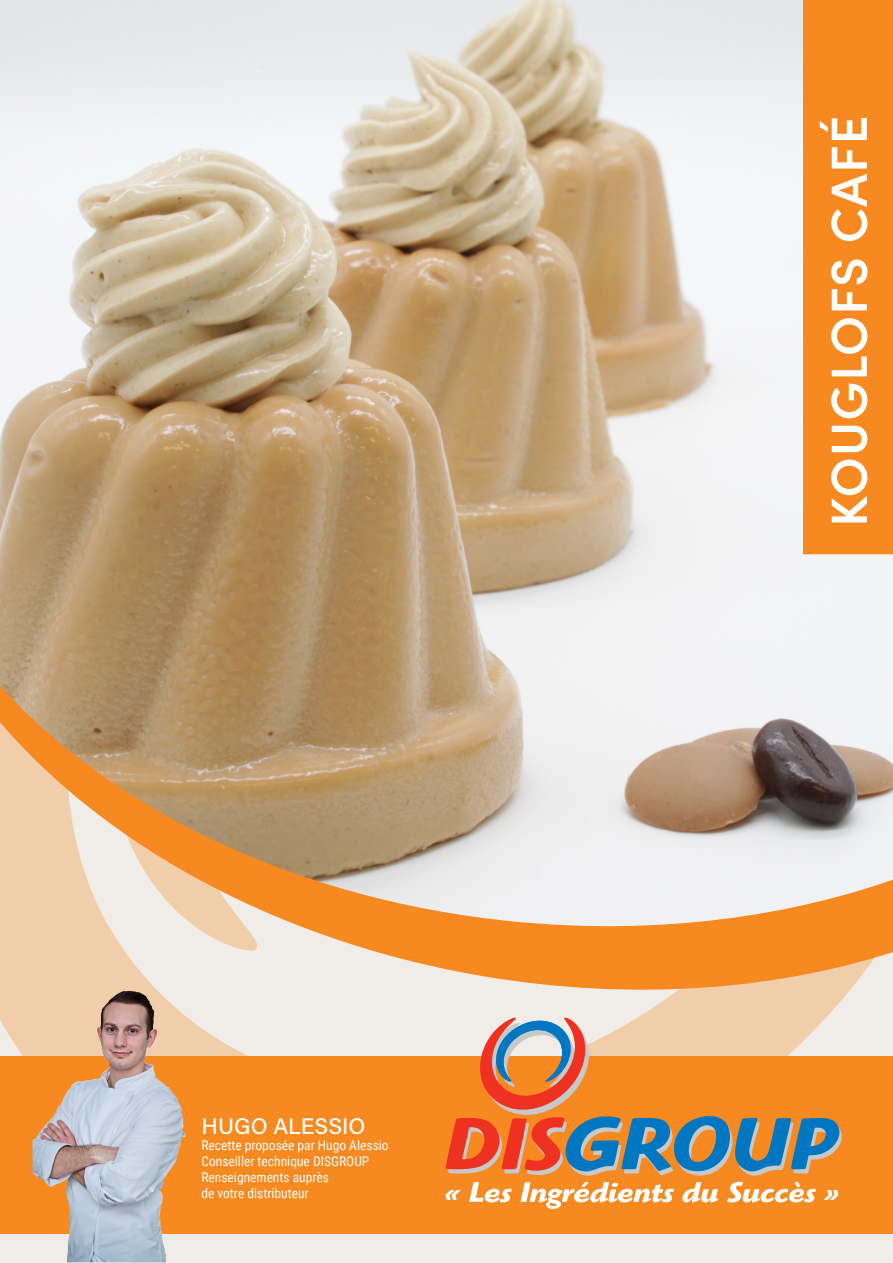
<style>
.page{position:relative;width:893px;height:1263px;background:#fff}
.page>*{position:absolute;margin:0;border:0;box-sizing:border-box;transform-origin:0 0}
.t1{font:600 51px "Sofia Pro";letter-spacing:.02em;color:#fff}
.Style_de_paragraphe_1{font:500 22.5px "Acumin Pro";color:#fff}
.Style_de_paragraphe_1-2{font:13.5px "Roboto Condensed";color:#fff}
</style>
<div class="page">
<div style="left:0;top:1233px;width:893px;height:30px;background:#f0ede9"></div>
<div style="left:0;top:1056px;width:893px;height:177px;background:#f6891f"></div>
<svg style="left:446px;top:1035px;width:396px;height:141px"></svg>
<svg style="left:446px;top:1190px;width:14px;height:10px"></svg>
<svg style="left:469px;top:1182px;width:43px;height:20px"></svg>
<svg style="left:521px;top:1182px;width:153px;height:27px"></svg>
<svg style="left:682px;top:1182px;width:36px;height:20px"></svg>
<svg style="left:727px;top:1182px;width:89px;height:20px"></svg>
<svg style="left:824px;top:1190px;width:14px;height:10px"></svg>
<svg style="left:0;top:1002px;width:893px;height:33px;background:#eaded2"></svg>
<img style="left:0;top:0;width:893px;height:671px">
<svg style="left:0;top:671px;width:893px;height:331px"></svg>
<div style="left:803px;top:0;width:90px;height:554px;background:#f6891f"></div>
<img style="left:32px;top:991px;width:153px;height:271px">
<p class="Style_de_paragraphe_1" style="left:201px;top:1110px;width:166px">HUGO ALESSIO</p>
<p class="Style_de_paragraphe_1-2" style="left:201px;top:1135px;width:189px">Recette proposée par Hugo Alessio</p>
<p class="Style_de_paragraphe_1-2" style="left:201px;top:1152px;width:169px">Conseiller technique DISGROUP</p>
<p class="Style_de_paragraphe_1-2" style="left:201px;top:1168px;width:129px">Renseignements auprès</p>
<p class="Style_de_paragraphe_1-2" style="left:201px;top:1184px;width:109px">de votre distributeur</p>
<p class="t1" style="left:810px;top:527px;width:413px;rotate:-90deg">KOUGLOFS CAFÉ</p>
</div>
